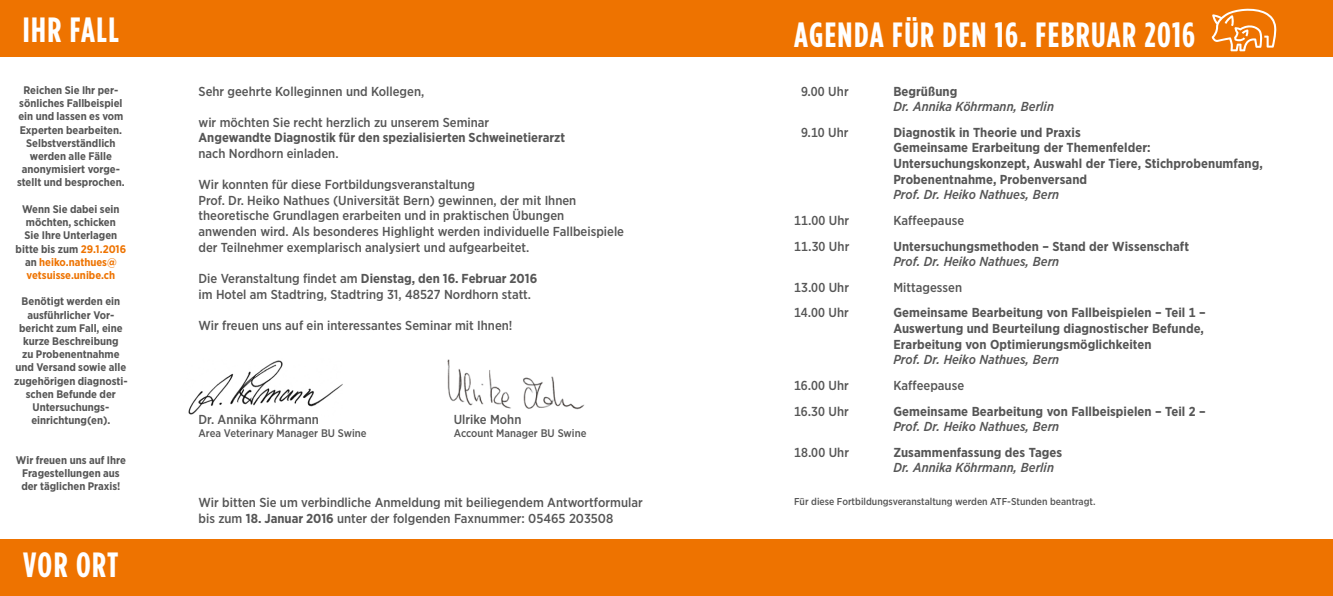
<style>
.page{position:relative;width:1333px;height:596px;background:#fff}
.page>*{position:absolute;margin:0;border:0;box-sizing:border-box;transform-origin:0 0}
.t1{font:700 35px "Gotham Condensed";letter-spacing:.04em;color:#fff}
.t2{font:500 13px/15.6px "Gotham Narrow";color:#565656}
.t3{font:700 13px/15.6px "Gotham Narrow";letter-spacing:.005em;color:#565656}
.t4{font:italic 500 13px "Gotham Narrow";color:#565656}
.t5{font:700 11px/13.2px "Gotham Narrow";color:#565656;text-align:center}
.t6{font:500 11px "Gotham Narrow";color:#565656}
.t7{font:500 10px "Gotham Narrow";color:#565656}
.s1{color:#ee7300}
.s2{font-weight:700}
</style>
<div class="page">
<img style="left:188px;top:360px;width:155px;height:55px">
<img style="left:447px;top:359px;width:137px;height:51px">
<div style="left:0;top:539px;width:1332px;height:56px;background:#ee7300"></div>
<div style="left:0;top:0;width:1332px;height:57px;background:#ee7300"></div>
<svg style="left:1211px;top:8px;width:65px;height:43px"></svg>
<h1 class="t1" style="left:23px;top:10px;width:97px">IHR FALL</h1>
<p class="t5" style="left:17px;top:83px;width:109px">Reichen Sie Ihr per&shy;sönliches Fallbeispiel ein und lassen es vom<br>Experten bearbeiten.<br>Selbstverständlich werden alle Fälle anonymisiert vorge&shy;stellt und besprochen.</p>
<p class="t5" style="left:16px;top:202px;width:112px">Wenn Sie dabei sein möchten, schicken<br>Sie Ihre Unterlagen bitte bis zum <span class="s1">29.1.2016 </span>an <span class="s1">heiko.nathues@ vetsuisse.unibe.ch</span></p>
<p class="t5" style="left:14px;top:294px;width:115px">Benötigt werden ein ausführlicher Vor&shy;bericht zum Fall, eine kurze Beschreibung<br>zu Probenentnahme und Versand sowie alle zugehörigen diagnosti&shy;schen Befunde der<br>Untersuchungs&shy;einrichtung(en).</p>
<p class="t5" style="left:16px;top:453px;width:111px">Wir freuen uns auf Ihre<br>Fragestellungen aus der täglichen Praxis!</p>
<h1 class="t1" style="left:23px;top:545px;width:97px">VOR ORT</h1>
<p class="t2" style="left:198px;top:83px;width:227px">Sehr geehrte Kolleginnen und Kollegen,</p>
<p class="t2" style="left:198px;top:114px;width:292px">wir möchten Sie recht herzlich zu unserem Seminar</p>
<p class="t3" style="left:198px;top:130px;width:368px">Angewandte Diagnostik für den spezialisierten Schweinetierarzt</p>
<p class="t2" style="left:198px;top:145px;width:142px">nach Nordhorn einladen.</p>
<p class="t2" style="left:198px;top:176px;width:427px">Wir konnten für diese Fortbildungsveranstaltung<br>Prof. Dr. Heiko Nathues (Universität Bern) gewinnen, der mit Ihnen theoretische Grundlagen erarbeiten und in praktischen Übungen anwenden wird. Als besonderes Highlight werden individuelle Fallbeispiele der Teilnehmer exemplarisch analysiert und aufgearbeitet.</p>
<p class="t2" style="left:198px;top:270px;width:340px">Die Veranstaltung findet am <span class="s2">Dienstag, den 16. Februar 2016 </span>im Hotel am Stadtring, Stadtring 31, 48527 Nordhorn statt.</p>
<p class="t2" style="left:198px;top:317px;width:315px">Wir freuen uns auf ein interessantes Seminar mit Ihnen!</p>
<p class="t2" style="left:198px;top:410px;width:122px">Dr. Annika Köhrmann</p>
<p class="t2" style="left:454px;top:410px;width:69px">Ulrike Mohn</p>
<p class="t6" style="left:198px;top:425px;width:170px">Area Veterinary Manager BU Swine</p>
<p class="t6" style="left:454px;top:425px;width:134px">Account Manager BU Swine</p>
<p class="t2" style="left:198px;top:494px;width:445px">Wir bitten Sie um verbindliche Anmeldung mit beiliegendem Antwortformular bis zum <span class="s2">18. Januar 2016</span> unter der folgenden Faxnummer: 05465 203508</p>
<h1 class="t1" style="left:794px;top:15px;width:402px">AGENDA FÜR DEN 16. FEBRUAR 2016</h1>
<p class="t2" style="left:801px;top:83px;width:49px">9.00 Uhr</p>
<p class="t3" style="left:893px;top:83px;width:65px">Begrüßung</p>
<p class="t4" style="left:893px;top:98px;width:162px">Dr. Annika Köhrmann, Berlin</p>
<p class="t2" style="left:801px;top:124px;width:49px">9.10 Uhr</p>
<p class="t3" style="left:893px;top:124px;width:371px">Diagnostik in Theorie und Praxis<br>Gemeinsame Erarbeitung der Themenfelder:<br>Untersuchungskonzept, Auswahl der Tiere, Stichprobenumfang, Probenentnahme, Probenversand</p>
<p class="t4" style="left:893px;top:186px;width:167px">Prof. Dr. Heiko Nathues, Bern</p>
<p class="t2" style="left:794px;top:212px;width:57px">11.00 Uhr</p>
<p class="t2" style="left:893px;top:212px;width:72px">Kaffeepause</p>
<p class="t2" style="left:794px;top:238px;width:57px">11.30 Uhr</p>
<p class="t3" style="left:893px;top:238px;width:297px">Untersuchungsmethoden – Stand der Wissenschaft</p>
<p class="t4" style="left:893px;top:253px;width:167px">Prof. Dr. Heiko Nathues, Bern</p>
<p class="t2" style="left:794px;top:279px;width:56px">13.00 Uhr</p>
<p class="t2" style="left:893px;top:279px;width:70px">Mittagessen</p>
<p class="t2" style="left:794px;top:304px;width:56px">14.00 Uhr</p>
<p class="t3" style="left:893px;top:305px;width:314px">Gemeinsame Bearbeitung von Fallbeispielen – Teil 1 –<br>Auswertung und Beurteilung diagnostischer Befunde,<br>Erarbeitung von Optimierungsmöglichkeiten</p>
<p class="t4" style="left:893px;top:351px;width:167px">Prof. Dr. Heiko Nathues, Bern</p>
<p class="t2" style="left:794px;top:377px;width:56px">16.00 Uhr</p>
<p class="t2" style="left:893px;top:377px;width:72px">Kaffeepause</p>
<p class="t2" style="left:794px;top:402px;width:56px">16.30 Uhr</p>
<p class="t3" style="left:893px;top:403px;width:314px">Gemeinsame Bearbeitung von Fallbeispielen – Teil 2 –</p>
<p class="t4" style="left:893px;top:418px;width:167px">Prof. Dr. Heiko Nathues, Bern</p>
<p class="t2" style="left:794px;top:444px;width:56px">18.00 Uhr</p>
<p class="t3" style="left:893px;top:444px;width:170px">Zusammenfassung des Tages</p>
<p class="t4" style="left:893px;top:459px;width:162px">Dr. Annika Köhrmann, Berlin</p>
<p class="t7" style="left:794px;top:494px;width:303px">Für diese Fortbildungsveranstaltung werden ATF-Stunden beantragt.</p>
</div>
